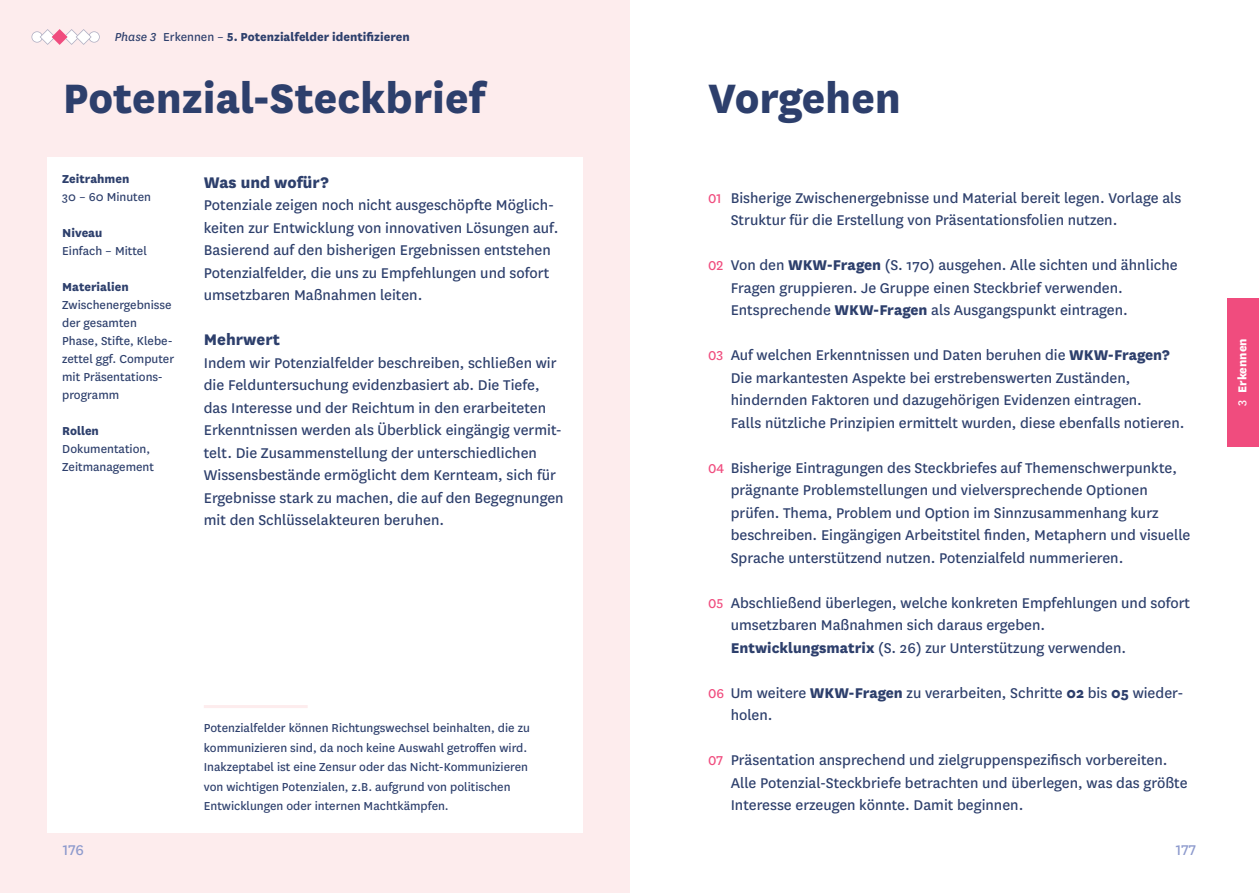
<style>
.page{position:relative;width:1259px;height:893px;background:#fff}
.page>*{position:absolute;margin:0;border:0;box-sizing:border-box;transform-origin:0 0}
.t1{font:800 48px "National";color:#2d3f6c}
.t2{font:800 18px "National";color:#2d3f6c}
.t3{font:16.5px/22.5px "National";color:#2d3f6c}
.t4{font:16.5px "National";color:#8d9acd}
.t5{font:13.5px/18px "National";color:#2d3f6c}
.t6{font:800 13.5px "National";color:#2d3f6c}
.t7{font:800 13.5px "National";color:#fff}
.s1{font-weight:400;font-style:italic}
.s2{font-weight:400}
.s3{font-size:15px;color:#f04c7e}
.s4{font-weight:800}
</style>
<div class="page">
<div style="left:0;top:0;width:629px;height:893px;background:#fdeced"></div>
<div style="left:47px;top:158px;width:150px;height:674px;background:#fff"></div>
<div style="left:189px;top:158px;width:393px;height:674px;background:#fff"></div>
<hr style="left:204px;top:705px;width:104px;height:3px;background:#fdeced">
<div style="left:1227px;top:298px;width:32px;height:148px;background:#f04c7e"></div>
<svg style="left:31px;top:29px;width:69px;height:16px"></svg>
<p class="t6" style="left:115px;top:27px;width:296px"><span class="s1">Phase 3</span> <span class="s2">Erkennen –</span> 5. Potenzialfelder identifizieren</p>
<p class="t6" style="left:149px;top:27px;width:296px"><span class="s1">Phase 3</span> <span class="s2">Erkennen –</span> 5. Potenzialfelder dentifizieren</p>
<h1 class="t1" style="left:63px;top:63px;width:423px">Potenzial-Steckbrief</h1>
<p class="t6" style="left:62px;top:169px;width:69px">Zeitrahmen</p>
<p class="t5" style="left:62px;top:187px;width:90px">30 – 60 Minuten</p>
<p class="t6" style="left:62px;top:223px;width:42px">Niveau</p>
<p class="t5" style="left:62px;top:241px;width:86px">Einfach – Mittel</p>
<p class="t6" style="left:62px;top:277px;width:68px">Materialien</p>
<p class="t5" style="left:62px;top:295px;width:113px">Zwischenergebnisse der gesamten<br>Phase, Stifte, Klebe&shy;zettel ggf. Computer mit Präsentations&shy;programm</p>
<p class="t6" style="left:62px;top:421px;width:38px">Rollen</p>
<p class="t5" style="left:62px;top:439px;width:93px">Dokumentation,<br>Zeitmanagement</p>
<p class="t2" style="left:204px;top:169px;width:126px">Was und wofür?</p>
<p class="t3" style="left:204px;top:193px;width:356px">Potenziale zeigen noch nicht ausgeschöpfte Möglich&shy;keiten zur Entwicklung von innovativen Lösungen auf.<br>Basierend auf den bisherigen Ergebnissen entstehen Potenzialfelder, die uns zu Empfehlungen und sofort umsetzbaren Maßnahmen leiten.</p>
<p class="t2" style="left:204px;top:326px;width:78px">Mehrwert</p>
<p class="t3" style="left:204px;top:350px;width:361px">Indem wir Potenzialfelder beschreiben, schließen wir die Felduntersuchung evidenzbasiert ab. Die Tiefe, das Interesse und der Reichtum in den erarbeiteten Erkenntnissen werden als Überblick eingängig vermit&shy;telt. Die Zusammenstellung der unterschiedlichen Wissensbestände ermöglicht dem Kernteam, sich für Ergebnisse stark zu machen, die auf den Begegnungen mit den Schlüsselakteuren beruhen.</p>
<p class="t4" style="left:63px;top:839px;width:23px">176</p>
<p class="t5" style="left:204px;top:717px;width:327px;line-height:19.5px">Potenzialfelder können Richtungswechsel beinhalten, die zu kommunizieren sind, da noch keine Auswahl getroffen wird.<br>Inakzeptabel ist eine Zensur oder das Nicht-Kommunizieren von wichtigen Potenzialen, z.B. aufgrund von politischen Entwicklungen oder internen Machtkämpfen.</p>
<h1 class="t1" style="left:708px;top:63px;width:194px">Vorgehen</h1>
<p class="t3" style="left:730px;top:185px;width:452px;text-indent:-22px"><span class="s3">01</span> Bisherige Zwischenergebnisse und Material bereit legen. Vorlage als<br>Struktur für die Erstellung von Präsentationsfolien nutzen.</p>
<p class="t3" style="left:730px;top:253px;width:448px;text-indent:-22px"><span class="s3">02</span> Von den <span class="s4">WKW-Fragen</span> (S. 170) ausgehen. Alle sichten und ähnliche<br>Fragen gruppieren. Je Gruppe einen Steckbrief verwenden.<br>Entsprechende <span class="s4">WKW-Fragen</span> als Ausgangspunkt eintragen.</p>
<p class="t3" style="left:730px;top:343px;width:455px;text-indent:-22px"><span class="s3">03</span> Auf welchen Erkenntnissen und Daten beruhen die <span class="s4">WKW-Fragen?<br></span>Die markantesten Aspekte bei erstrebenswerten Zuständen, hindernden Faktoren und dazugehörigen Evidenzen eintragen.<br>Falls nützliche Prinzipien ermittelt wurden, diese ebenfalls notieren.</p>
<p class="t3" style="left:730px;top:455px;width:461px;text-indent:-22px"><span class="s3">04</span> Bisherige Eintragungen des Steckbriefes auf Themenschwerpunkte, prägnante Problemstellungen und vielversprechende Optionen prüfen. Thema, Problem und Option im Sinnzusammenhang kurz beschreiben. Eingängigen Arbeitstitel finden, Metaphern und visuelle Sprache unterstützend nutzen. Potenzialfeld nummerieren.</p>
<p class="t3" style="left:730px;top:590px;width:461px;text-indent:-22px"><span class="s3">05</span> Abschließend überlegen, welche konkreten Empfehlungen und sofort umsetzbaren Maßnahmen sich daraus ergeben.<br><span class="s4">Entwicklungsmatrix</span> (S. 26) zur Unterstützung verwenden.</p>
<p class="t3" style="left:730px;top:680px;width:454px;text-indent:-22px"><span class="s3">06</span> Um weitere <span class="s4">WKW-Fragen</span> zu verarbeiten, Schritte <span class="s4">02</span> bis <span class="s4">05</span> wieder&shy;holen.</p>
<p class="t3" style="left:730px;top:748px;width:458px;text-indent:-22px"><span class="s3">07</span> Präsentation ansprechend und zielgruppenspezifisch vorbereiten.<br>Alle Potenzial-Steckbriefe betrachten und überlegen, was das größte<br>Interesse erzeugen könnte. Damit beginnen.</p>
<p class="t4" style="left:1176px;top:839px;width:22px">177</p>
<p class="t7" style="left:1232px;top:406px;width:69px;rotate:-90deg"><span class="s2">3</span> Erkennen</p>
</div>
